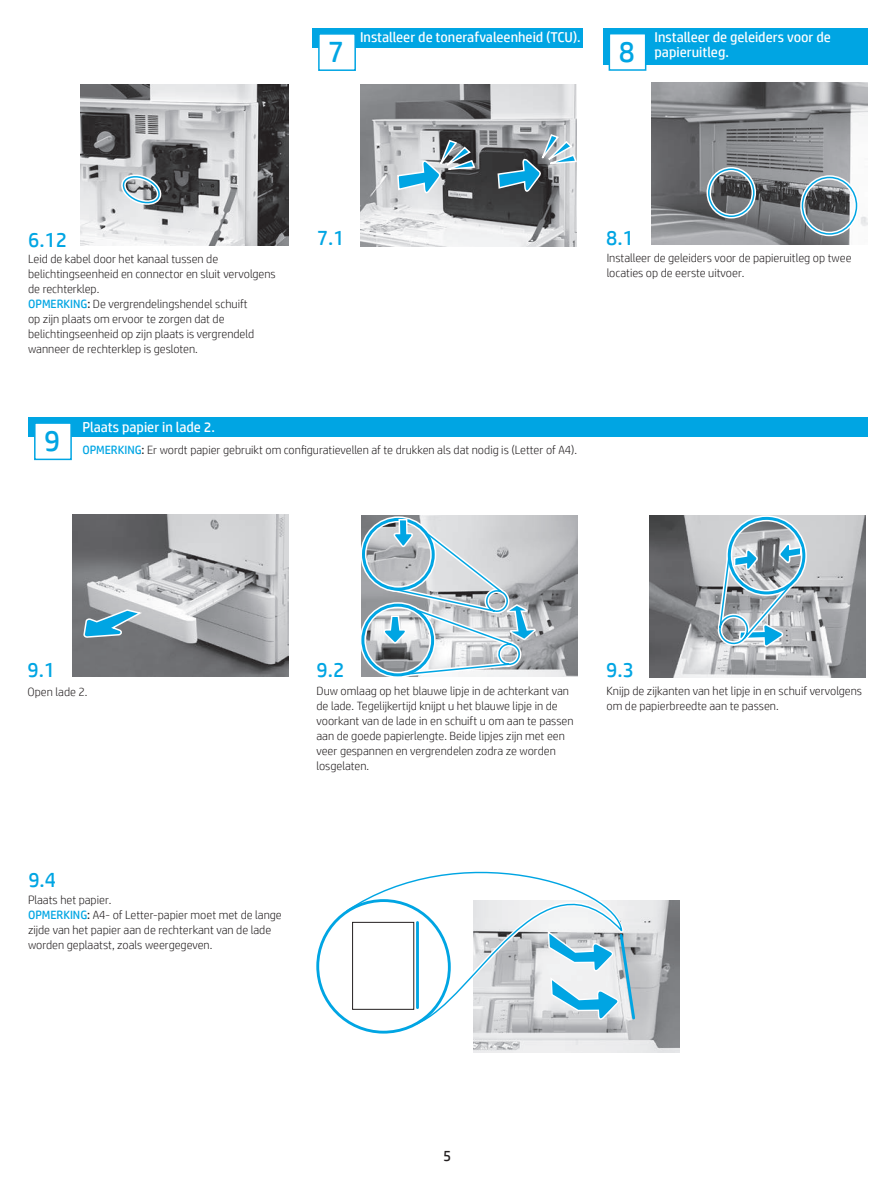
<style>
.page{position:relative;width:893px;height:1188px;background:#fff}
.page>*{position:absolute;margin:0;border:0;box-sizing:border-box;transform-origin:0 0}
.Language_10{font:30px "HP Simplified";color:#00a5e3}
.Language_10-2{font:21px "HP Simplified";color:#00a5e3}
.t1{font:15px "HP Simplified";color:#231f20}
.Language_10-3{font:14.25px/15px "HP Simplified";color:#fff}
.Language_10-4{font:300 12px/15px "HP Simplified";color:#231f20}
.s1{font-weight:400;color:#00a5e3}
.s2{font-weight:400}
</style>
<div class="page">
<img style="left:652px;top:82px;width:216px;height:162px">
<svg style="left:704px;top:164px;width:157px;height:74px;background:#828a8e"></svg>
<img style="left:650px;top:516px;width:216px;height:161px">
<img style="left:729px;top:518px;width:75px;height:75px">
<div style="left:726px;top:515px;width:81px;height:81px;border:6px solid #fff;border-radius:50%"></div>
<div style="left:727px;top:517px;width:78px;height:78px;border:3px solid #00a5e3;border-radius:50%"></div>
<svg style="left:715px;top:543px;width:87px;height:108px;background:#a0b7c1"></svg>
<img style="left:474px;top:901px;width:206px;height:152px">
<svg style="left:352px;top:900px;width:278px;height:130px"></svg>
<svg style="left:345px;top:871px;width:278px;height:155px"></svg>
<svg style="left:415px;top:920px;width:222px;height:102px"></svg>
<img style="left:72px;top:515px;width:216px;height:162px">
<svg style="left:83px;top:608px;width:61px;height:29px;background:#68a3ba"></svg>
<img style="left:361px;top:515px;width:216px;height:162px">
<img style="left:363px;top:520px;width:20px;height:69px">
<img style="left:363px;top:605px;width:20px;height:70px">
<div style="left:360px;top:516px;width:76px;height:76px;border:6px solid #fff;border-radius:50%"></div>
<div style="left:360px;top:602px;width:76px;height:76px;border:6px solid #fff;border-radius:50%"></div>
<svg style="left:383px;top:518px;width:152px;height:160px"></svg>
<img style="left:360px;top:84px;width:216px;height:162px">
<svg style="left:396px;top:139px;width:80px;height:57px;background:#8ba3ae"></svg>
<svg style="left:497px;top:133px;width:80px;height:62px;background:#79909a"></svg>
<img style="left:80px;top:85px;width:209px;height:161px">
<svg style="left:121px;top:171px;width:43px;height:33px"></svg>
<div style="left:603px;top:28px;width:265px;height:37px;background:#00a5e3"></div>
<div style="left:609px;top:33px;width:37px;height:38px;background:#fff;border:2px solid #00a5e3"></div>
<div style="left:312px;top:28px;width:270px;height:19px;background:#00a5e3"></div>
<div style="left:318px;top:33px;width:38px;height:38px;background:#fff;border:2px solid #00a5e3"></div>
<div style="left:28px;top:417px;width:839px;height:19px;background:#00a5e3"></div>
<div style="left:34px;top:422px;width:38px;height:38px;background:#fff;border:2px solid #00a5e3"></div>
<p class="Language_10-3" style="left:360px;top:30px;width:222px">Installeer de tonerafvaleenheid (TCU).</p>
<p class="Language_10-3" style="left:655px;top:29px;width:178px">Installeer de geleiders voor de papieruitleg.</p>
<p class="Language_10" style="left:328px;top:32px;width:18px">7</p>
<p class="Language_10" style="left:619px;top:32px;width:18px">8</p>
<p class="Language_10-2" style="left:28px;top:226px;width:41px">6.12</p>
<p class="Language_10-2" style="left:317px;top:224px;width:29px">7.1</p>
<p class="Language_10-2" style="left:606px;top:224px;width:29px">8.1</p>
<p class="Language_10-4" style="left:28px;top:251px;width:249px">Leid de kabel door het kanaal tussen de belichtingseenheid en connector en sluit vervolgens de rechterklep.</p>
<p class="Language_10-4" style="left:28px;top:296px;width:227px"><span class="s1">OPMERKING</span><span class="s2">:</span> De vergrendelingshendel schuift op zijn plaats om ervoor te zorgen dat de belichtingseenheid op zijn plaats is vergrendeld wanneer de rechterklep is gesloten.</p>
<p class="Language_10" style="left:44px;top:421px;width:18px">9</p>
<p class="Language_10-3" style="left:82px;top:419px;width:134px">Plaats papier in lade 2.</p>
<p class="Language_10-4" style="left:82px;top:442px;width:496px"><span class="s1">OPMERKING</span><span class="s2">:</span> Er wordt papier gebruikt om configuratievellen af te drukken als dat nodig is (Letter of A4).</p>
<p class="Language_10-4" style="left:607px;top:250px;width:246px">Installeer de geleiders voor de papieruitleg op twee locaties op de eerste uitvoer.</p>
<p class="Language_10-2" style="left:28px;top:656px;width:29px">9.1</p>
<p class="Language_10-4" style="left:28px;top:684px;width:62px">Open lade 2.</p>
<p class="Language_10-2" style="left:317px;top:656px;width:29px">9.2</p>
<p class="Language_10-2" style="left:606px;top:656px;width:29px">9.3</p>
<p class="Language_10-4" style="left:317px;top:683px;width:259px">Duw omlaag op het blauwe lipje in de achterkant van de lade. Tegelijkertijd knijpt u het blauwe lipje in de voorkant van de lade in en schuift u om aan te passen aan de goede papierlengte. Beide lipjes zijn met een veer gespannen en vergrendelen zodra ze worden losgelaten.</p>
<p class="Language_10-4" style="left:606px;top:683px;width:257px">Knijp de zijkanten van het lipje in en schuif vervolgens om de papierbreedte aan te passen.</p>
<p class="Language_10-2" style="left:28px;top:866px;width:29px">9.4</p>
<p class="Language_10-4" style="left:28px;top:892px;width:85px">Plaats het papier.</p>
<p class="Language_10-4" style="left:28px;top:907px;width:255px"><span class="s1">OPMERKING</span><span class="s2">:</span> A4- of Letter-papier moet met de lange zijde van het papier aan de rechterkant van de lade worden geplaatst, zoals weergegeven.</p>
<p class="t1" style="left:443px;top:1146px;width:10px">5</p>
</div>
